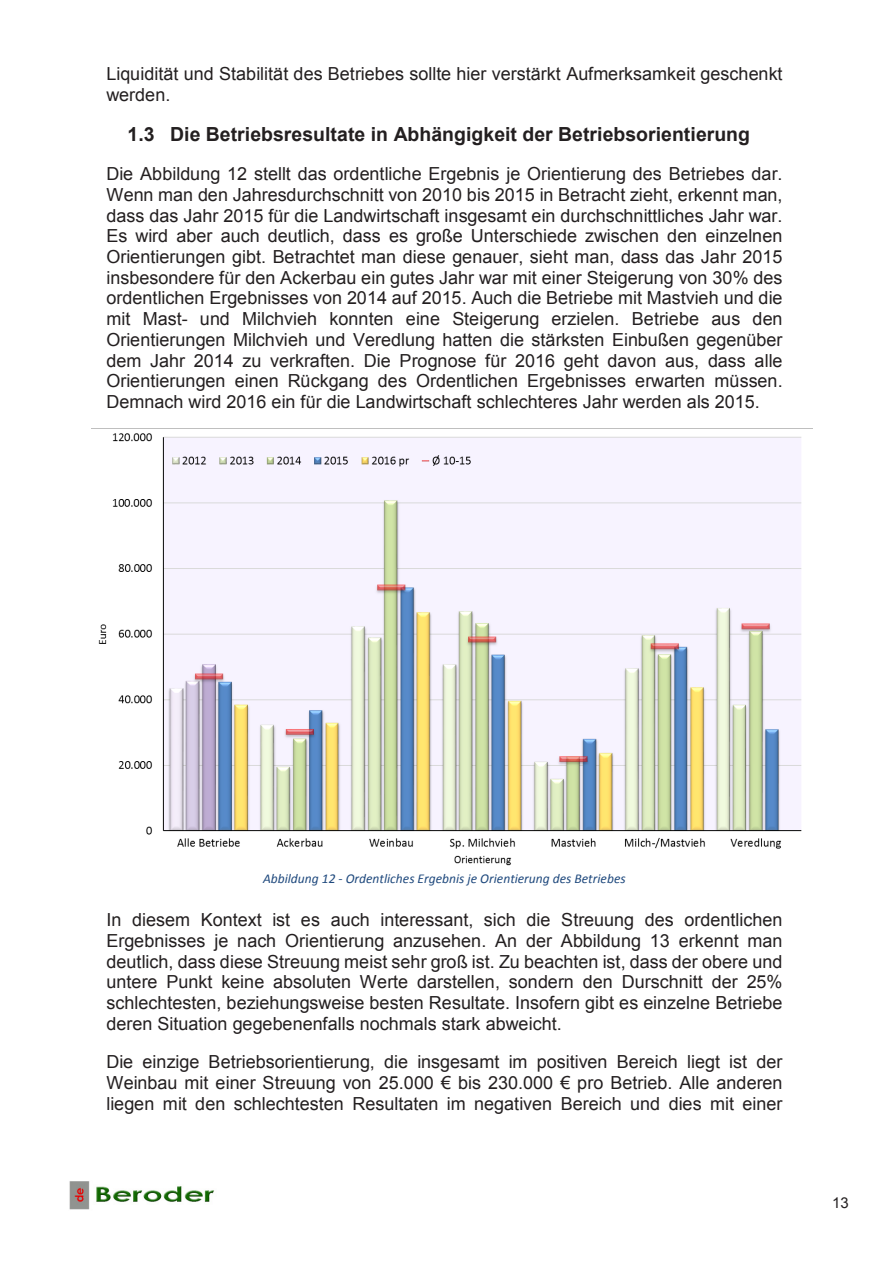
<style>
.page{position:relative;width:893px;height:1263px;background:#fff}
.page>*{position:absolute;margin:0;border:0;box-sizing:border-box;transform-origin:0 0}
.t1{font:700 19.5px "Arial";color:#231f20}
.t2{font:18px/20.7px "Arial";color:#231f20;text-align:justify}
.t3{font:15px "Arial";color:#231f20}
.t4{font:italic 13.5px "Calibri";color:#1f497d}
</style>
<div class="page">
<img style="left:69px;top:1181px;width:145px;height:29px">
<img style="left:98px;top:433px;width:704px;height:433px">
<p class="t2" style="left:106px;top:64px;width:678px">Liquidität und Stabilität des Betriebes sollte hier verstärkt Aufmerksamkeit geschenkt werden.</p>
<p class="t1" style="left:128px;top:121px;width:624px">1.3 Die Betriebsresultate in Abhängigkeit der Betriebsorientierung</p>
<p class="t2" style="left:106px;top:164px;width:678px">Die Abbildung 12 stellt das ordentliche Ergebnis je Orientierung des Betriebes dar.<br>Wenn man den Jahresdurchschnitt von 2010 bis 2015 in Betracht zieht, erkennt man, dass das Jahr 2015 für die Landwirtschaft insgesamt ein durchschnittliches Jahr war.<br>Es wird aber auch deutlich, dass es große Unterschiede zwischen den einzelnen Orientierungen gibt. Betrachtet man diese genauer, sieht man, dass das Jahr 2015 insbesondere für den Ackerbau ein gutes Jahr war mit einer Steigerung von 30% des ordentlichen Ergebnisses von 2014 auf 2015. Auch die Betriebe mit Mastvieh und die mit Mast- und Milchvieh konnten eine Steigerung erzielen. Betriebe aus den Orientierungen Milchvieh und Veredlung hatten die stärksten Einbußen gegenüber dem Jahr 2014 zu verkraften. Die Prognose für 2016 geht davon aus, dass alle Orientierungen einen Rückgang des Ordentlichen Ergebnisses erwarten müssen.<br>Demnach wird 2016 ein für die Landwirtschaft schlechteres Jahr werden als 2015.</p>
<p class="t4" style="left:263px;top:869px;width:364px">Abbildung 12 - Ordentliches Ergebnis je Orientierung des Betriebes</p>
<p class="t2" style="left:106px;top:910px;width:678px">In diesem Kontext ist es auch interessant, sich die Streuung des ordentlichen Ergebnisses je nach Orientierung anzusehen. An der Abbildung 13 erkennt man deutlich, dass diese Streuung meist sehr groß ist. Zu beachten ist, dass der obere und untere Punkt keine absoluten Werte darstellen, sondern den Durschnitt der 25% schlechtesten, beziehungsweise besten Resultate. Insofern gibt es einzelne Betriebe deren Situation gegebenenfalls nochmals stark abweicht.</p>
<p class="t2" style="left:106px;top:1052px;width:678px">Die einzige Betriebsorientierung, die insgesamt im positiven Bereich liegt ist der Weinbau mit einer Streuung von 25.000 € bis 230.000 € pro Betrieb. Alle anderen liegen mit den schlechtesten Resultaten im negativen Bereich und dies mit einer</p>
<p class="t3" style="left:832px;top:1193px;width:18px">13</p>
</div>
